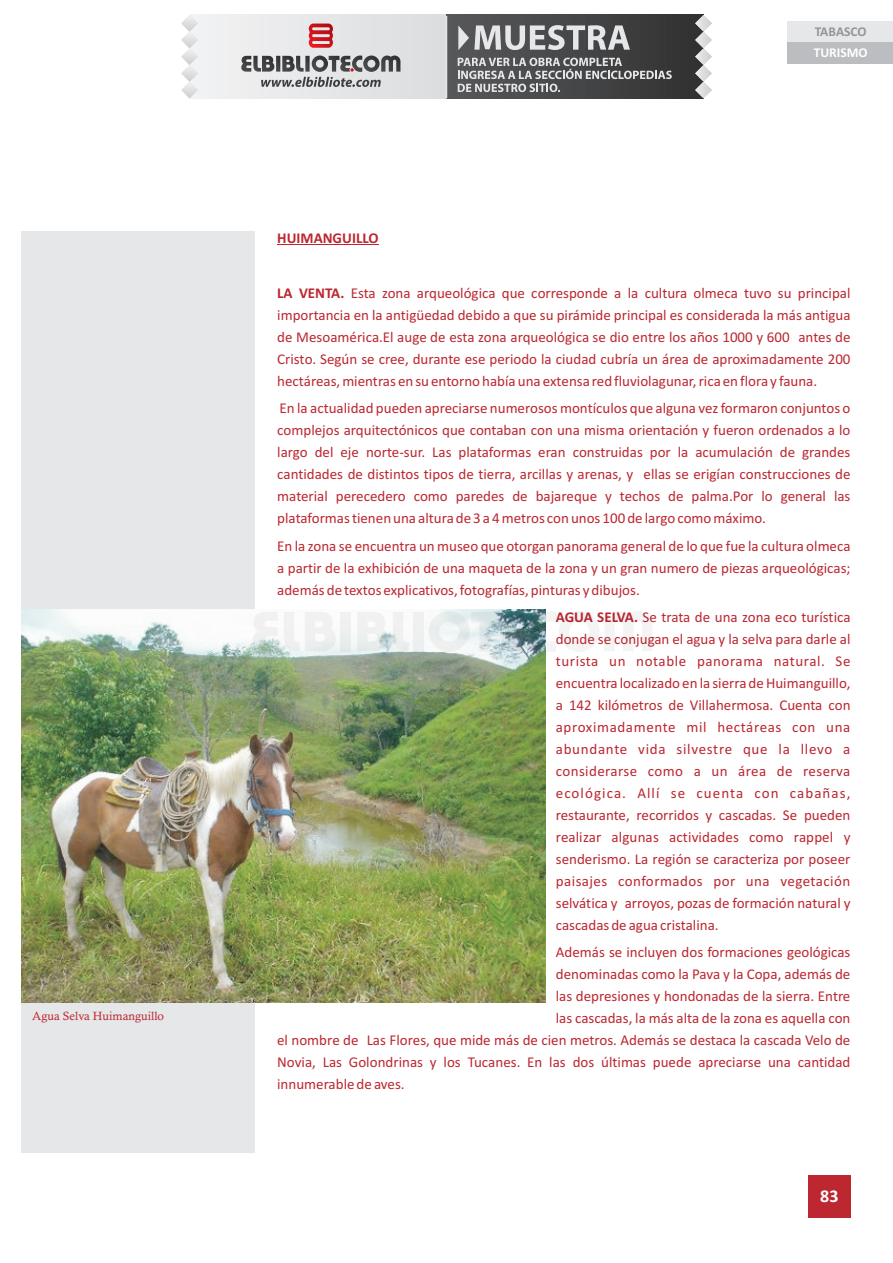
<style>
.page{position:relative;width:893px;height:1263px;background:#fff}
.page>*{position:absolute;margin:0;border:0;box-sizing:border-box;transform-origin:0 0}
.t1{font:700 18px "Calibri";color:#fff}
.t2{font:15px/21.9px "Calibri";color:#bc2730;text-align:justify}
.t3{font:700 15px "Calibri";color:#bc2730}
.t4{font:700 13.5px "Calibri";color:#939598}
.t5{font:700 13.5px "Calibri";color:#fff}
.t6{font:12px "Calisto";color:#bc2730}
.s1{font-weight:700}
</style>
<div class="page">
<hr style="left:277px;top:244px;width:102px;height:1px;background:#bc2730">
<div style="left:808px;top:1175px;width:42px;height:43px;background:#bc2730"></div>
<div style="left:21px;top:231px;width:234px;height:921px;background:#e6e7e9"></div>
<div style="left:787px;top:21px;width:106px;height:21px;background:#e6e7e9"></div>
<div style="left:787px;top:42px;width:106px;height:22px;background:#bcbdc0"></div>
<img style="left:21px;top:609px;width:524px;height:393px">
<div style="left:189px;top:15px;width:514px;height:83px;background:#e6e7e9"></div>
<svg style="left:249px;top:612px;width:29px;height:39px"></svg>
<svg style="left:284px;top:612px;width:56px;height:39px"></svg>
<div style="left:340px;top:612px;width:11px;height:39px;background:#eeeff0"></div>
<svg style="left:357px;top:612px;width:52px;height:39px"></svg>
<div style="left:413px;top:612px;width:11px;height:39px;background:#eff0f0"></div>
<svg style="left:429px;top:611px;width:223px;height:41px"></svg>
<div style="left:446px;top:15px;width:257px;height:83px;background:linear-gradient(to right,#5a5b5d,#323232)"></div>
<svg style="left:181px;top:15px;width:17px;height:83px"></svg>
<svg style="left:695px;top:15px;width:17px;height:83px"></svg>
<svg style="left:309px;top:24px;width:24px;height:24px"></svg>
<svg style="left:241px;top:56px;width:159px;height:31px"></svg>
<svg style="left:458px;top:58px;width:214px;height:34px"></svg>
<svg style="left:458px;top:25px;width:172px;height:25px"></svg>
<hr style="left:446px;top:16px;width:1px;height:82px;background:#e6e7e9">
<p class="t6" style="left:32px;top:1011px;width:133px">Agua Selva Huimanguillo</p>
<p class="t3" style="left:277px;top:232px;width:103px">HUIMANGUILLO</p>
<p class="t4" style="left:815px;top:26px;width:53px">TABASCO</p>
<p class="t5" style="left:814px;top:47px;width:56px">TURISMO</p>
<p class="t2" style="left:277px;top:283px;width:575px"><span class="s1">LA VENTA.</span> Esta zona arqueológica que corresponde a la cultura olmeca tuvo su principal importancia en la antigüedad debido a que su pirámide principal es considerada la más antigua de Mesoamérica.El auge de esta zona arqueológica se dio entre los años 1000 y 600 antes de Cristo. Según se cree, durante ese periodo la ciudad cubría un área de aproximadamente 200 hectáreas, mientras en su entorno había una extensa red fluviolagunar, rica en flora y fauna.</p>
<p class="t2" style="left:277px;top:399px;width:575px">En la actualidad pueden apreciarse numerosos montículos que alguna vez formaron conjuntos o complejos arquitectónicos que contaban con una misma orientación y fueron ordenados a lo largo del eje norte-sur. Las plataformas eran construidas por la acumulación de grandes cantidades de distintos tipos de tierra, arcillas y arenas, y ellas se erigían construcciones de material perecedero como paredes de bajareque y techos de palma.Por lo general las plataformas tienen una altura de 3 a 4 metros con unos 100 de largo como máximo.</p>
<p class="t2" style="left:277px;top:536px;width:575px">En la zona se encuentra un museo que otorgan panorama general de lo que fue la cultura olmeca a partir de la exhibición de una maqueta de la zona y un gran numero de piezas arqueológicas; además de textos explicativos, fotografías, pinturas y dibujos.</p>
<p class="t2" style="left:556px;top:607px;width:296px"><span class="s1">AGUA SELVA.</span> Se trata de una zona eco turística donde se conjugan el agua y la selva para darle al turista un notable panorama natural. Se encuentra localizado en la sierra de Huimanguillo, a 142 kilómetros de Villahermosa. Cuenta con aproximadamente mil hectáreas con una abundante vida silvestre que la llevo a considerarse como a un área de reserva ecológica. Allí se cuenta con cabañas, restaurante, recorridos y cascadas. Se pueden realizar algunas actividades como rappel y senderismo. La región se caracteriza por poseer paisajes conformados por una vegetación selvática y arroyos, pozas de formación natural y cascadas de agua cristalina.</p>
<p class="t2" style="left:556px;top:943px;width:296px">Además se incluyen dos formaciones geológicas</p>
<p class="t2" style="left:556px;top:964px;width:296px">denominadas como la Pava y la Copa, además de</p>
<p class="t2" style="left:556px;top:986px;width:296px">las depresiones y hondonadas de la sierra. Entre</p>
<p class="t2" style="left:556px;top:1008px;width:296px">las cascadas, la más alta de la zona es aquella con</p>
<p class="t2" style="left:277px;top:1030px;width:575px">el nombre de Las Flores, que mide más de cien metros. Además se destaca la cascada Velo de</p>
<p class="t2" style="left:277px;top:1052px;width:575px">Novia, Las Golondrinas y los Tucanes. En las dos últimas puede apreciarse una cantidad</p>
<p class="t2" style="left:277px;top:1074px;width:129px">innumerable de aves.</p>
<p class="t1" style="left:820px;top:1189px;width:20px">83</p>
</div>
